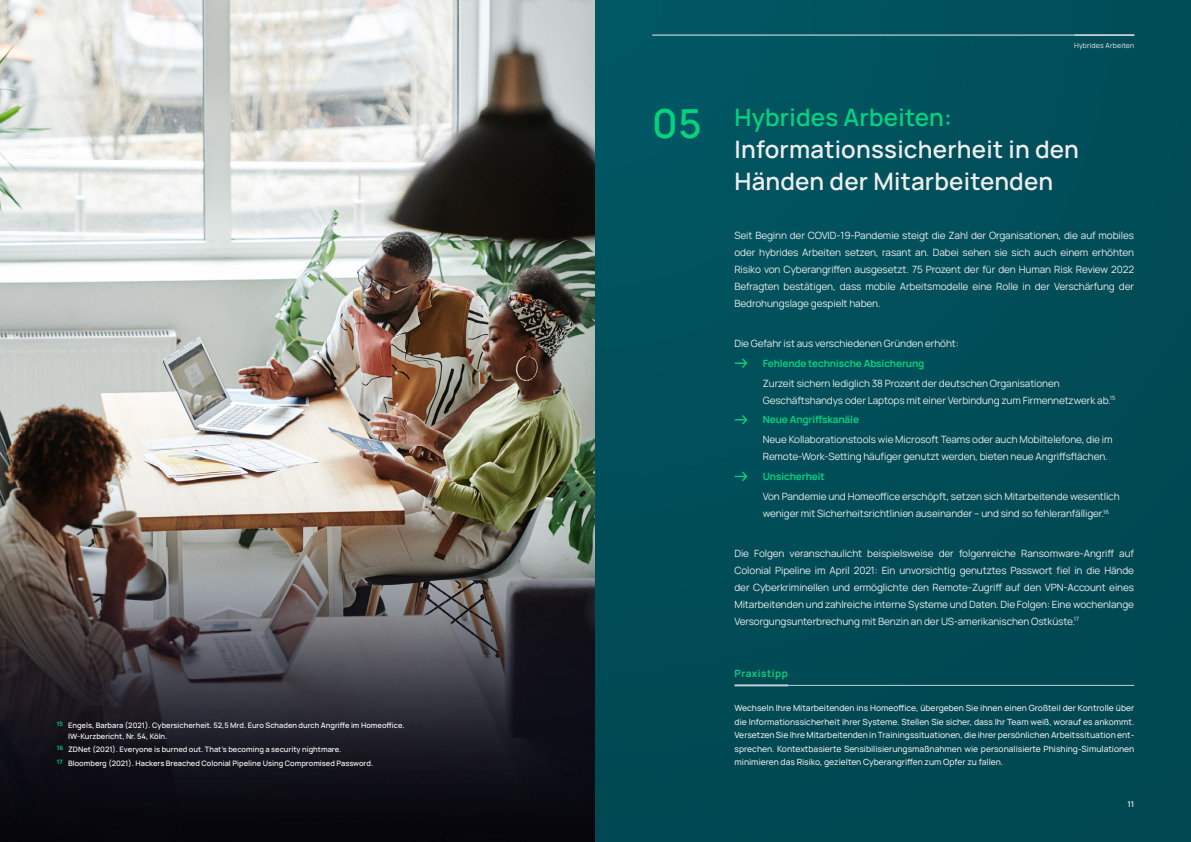
<style>
.page{position:relative;width:1191px;height:842px;background:#fff}
.page>*{position:absolute;margin:0;border:0;box-sizing:border-box;transform-origin:0 0}
.t1{font:600 40px "Manrope";color:#00d37e}
.t2{font:600 24px/32px "Manrope";letter-spacing:.01em;color:#ededed}
.t3{font:10px/17px "Manrope";letter-spacing:-.01em;color:#ededed}
.t4{font:700 10px "Manrope";letter-spacing:-.01em;color:#00d37e}
.t5{font:700 10px "Manrope";letter-spacing:.045em;color:#00d37e}
.t6{font:500 8.5px/13.5px "Manrope";color:#ededed;text-align:justify}
.t7{font:600 8px "Manrope";color:#ededed}
.t8{font:600 7.5px/11px "Manrope";color:#ededed}
.t9{font:7px "Manrope";letter-spacing:.02em;color:#ededed}
.s1{color:#00d37e}
</style>
<div class="page">
<img style="left:0;top:0;width:1191px;height:842px">
<hr style="left:652px;top:35px;width:482px;height:1px;background:#ededed">
<hr style="left:734px;top:684px;width:54px;height:2px;background:#bfd0d3">
<svg style="left:735px;top:358px;width:12px;height:10px"></svg>
<svg style="left:735px;top:415px;width:12px;height:9px"></svg>
<svg style="left:735px;top:472px;width:12px;height:9px"></svg>
<hr style="left:787px;top:685px;width:347px;height:1px;background:#bed0d3">
<p class="t8" style="left:68px;top:719px;width:338px;text-indent:-11px"><sup>15</sup> Engels, Barbara (2021). Cybersicherheit. 52,5 Mrd. Euro Schaden durch Angriffe im Homeoffice.<br>IW-Kurzbericht, Nr. 54, Köln.</p>
<p class="t8" style="left:57px;top:744px;width:286px"><sup>16</sup> ZDNet (2021). Everyone is burned out. That’s becoming a security nightmare.</p>
<p class="t8" style="left:57px;top:758px;width:318px"><sup>17</sup> Bloomberg (2021). Hackers Breached Colonial Pipeline Using Compromised Password.</p>
<p class="t1" style="left:652px;top:96px;width:51px">05</p>
<p class="t9" style="left:1074px;top:41px;width:62px">Hybrides Arbeiten</p>
<p class="t2" style="left:734px;top:100px;width:346px"><span class="s1">Hybrides Arbeiten:<br></span>Informationssicherheit in den<br>Händen der Mitarbeitenden</p>
<p class="t3" style="left:734px;top:227px;width:401px;text-align:justify">Seit Beginn der COVID-19-Pandemie steigt die Zahl der Organisationen, die auf mobiles oder hybrides Arbeiten setzen, rasant an. Dabei sehen sie sich auch einem erhöhten Risiko von Cyberangriffen ausgesetzt. 75 Prozent der für den Human Risk Review 2022<br>Befragten bestätigen, dass mobile Arbeitsmodelle eine Rolle in der Verschärfung der Bedrohungslage gespielt haben.</p>
<p class="t3" style="left:734px;top:334px;width:226px">Die Gefahr ist aus verschiedenen Gründen erhöht:</p>
<p class="t4" style="left:763px;top:356px;width:163px">Fehlende technische Absicherung</p>
<p class="t3" style="left:763px;top:374px;width:354px">Zurzeit sichern lediglich 38 Prozent der deutschen Organisationen<br>Geschäftshandys oder Laptops mit einer Verbindung zum Firmennetzwerk ab.<sup>15</sup></p>
<p class="t4" style="left:763px;top:413px;width:98px">Neue Angriffskanäle</p>
<p class="t3" style="left:763px;top:431px;width:351px">Neue Kollaborationstools wie Microsoft Teams oder auch Mobiltelefone, die im<br>Remote-Work-Setting häufiger genutzt werden, bieten neue Angriffsflächen.</p>
<p class="t4" style="left:763px;top:469px;width:63px">Unsicherheit</p>
<p class="t3" style="left:763px;top:487px;width:358px">Von Pandemie und Homeoffice erschöpft, setzen sich Mitarbeitende wesentlich weniger mit Sicherheitsrichtlinien auseinander – und sind so fehleranfälliger.<sup>16</sup></p>
<p class="t3" style="left:734px;top:544px;width:401px;text-align:justify">Die Folgen veranschaulicht beispielsweise der folgenreiche Ransomware-Angriff auf Colonial Pipeline im April 2021: Ein unvorsichtig genutztes Passwort fiel in die Hände der Cyberkriminellen und ermöglichte den Remote-Zugriff auf den VPN-Account eines Mitarbeitenden und zahlreiche interne Systeme und Daten. Die Folgen: Eine wochenlange Versorgungsunterbrechung mit Benzin an der US-amerikanischen Ostküste.<sup>17</sup></p>
<p class="t5" style="left:734px;top:666px;width:55px">Praxistipp</p>
<p class="t6" style="left:734px;top:701px;width:401px">Wechseln Ihre Mitarbeitenden ins Homeoffice, übergeben Sie ihnen einen Großteil der Kontrolle über die Informationssicherheit ihrer Systeme. Stellen Sie sicher, dass Ihr Team weiß, worauf es ankommt.<br>Versetzen Sie Ihre Mitarbeitenden in Trainingssituationen, die ihrer persönlichen Arbeitssituation ent&shy;sprechen. Kontextbasierte Sensibilisierungsmaßnahmen wie personalisierte Phishing-Simulationen minimieren das Risiko, gezielten Cyberangriffen zum Opfer zu fallen.</p>
<p class="t7" style="left:1127px;top:798px;width:8px">11</p>
</div>
